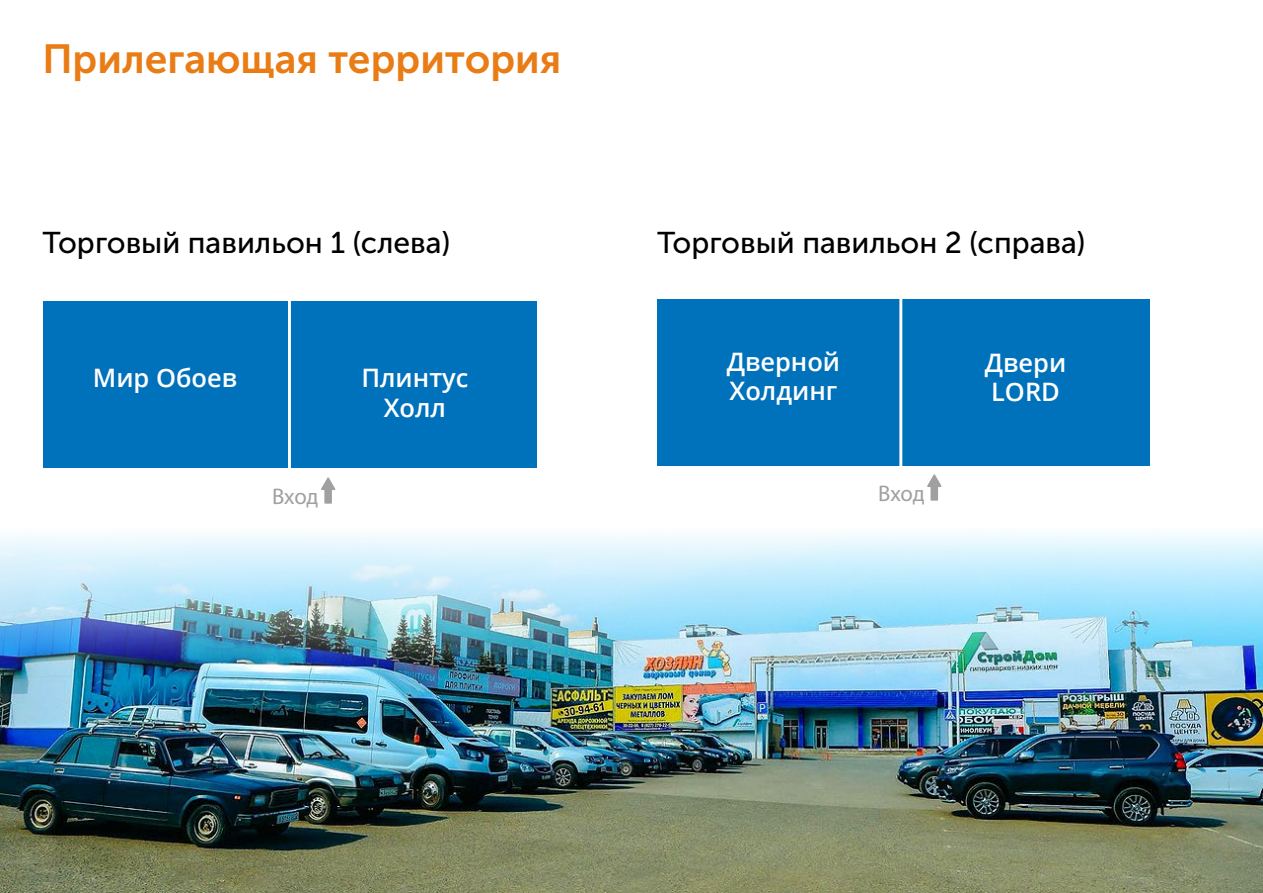
<style>
.page{position:relative;width:1263px;height:893px;background:#fff}
.page>*{position:absolute;margin:0;border:0;box-sizing:border-box;transform-origin:0 0}
.t1{font:40.5px "Museo Sans Cyrl 700";color:#e97c14}
.t2{font:30px "Museo Sans Cyrl 500";color:#000}
.t3{font:600 25.5px/29.4px "Open Sans";color:#fff}
.t4{font:22.65px "Myriad Pro";letter-spacing:-.01em;color:#a0a0a0}
</style>
<div class="page">
<img style="left:0;top:534px;width:1263px;height:359px">
<div style="left:657px;top:299px;width:493px;height:167px;background:#0071bb"></div>
<hr style="left:899px;top:299px;width:3px;height:167px;background:#fff">
<svg style="left:927px;top:474px;width:15px;height:27px"></svg>
<div style="left:43px;top:301px;width:493px;height:166px;background:#0071bb"></div>
<hr style="left:288px;top:301px;width:3px;height:166px;background:#fff">
<svg style="left:321px;top:477px;width:15px;height:27px"></svg>
<h1 class="t1" style="left:43px;top:36px;width:520px">Прилегающая территория</h1>
<p class="t2" style="left:43px;top:226px;width:409px">Торговый павильон 1 (слева)</p>
<p class="t2" style="left:657px;top:226px;width:430px">Торговый павильон 2 (справа)</p>
<p class="t3" style="left:93px;top:363px;width:146px">Мир Обоев</p>
<p class="t4" style="left:272px;top:482px;width:48px">Вход</p>
<p class="t3" style="left:361px;top:363px;width:109px;text-align:center">Плинтус<br>Холл</p>
<p class="t3" style="left:727px;top:346px;width:115px">Дверной<br>Холдинг</p>
<p class="t3" style="left:985px;top:347px;width:83px">Двери<br>LORD</p>
<p class="t4" style="left:878px;top:479px;width:48px">Вход</p>
</div>
